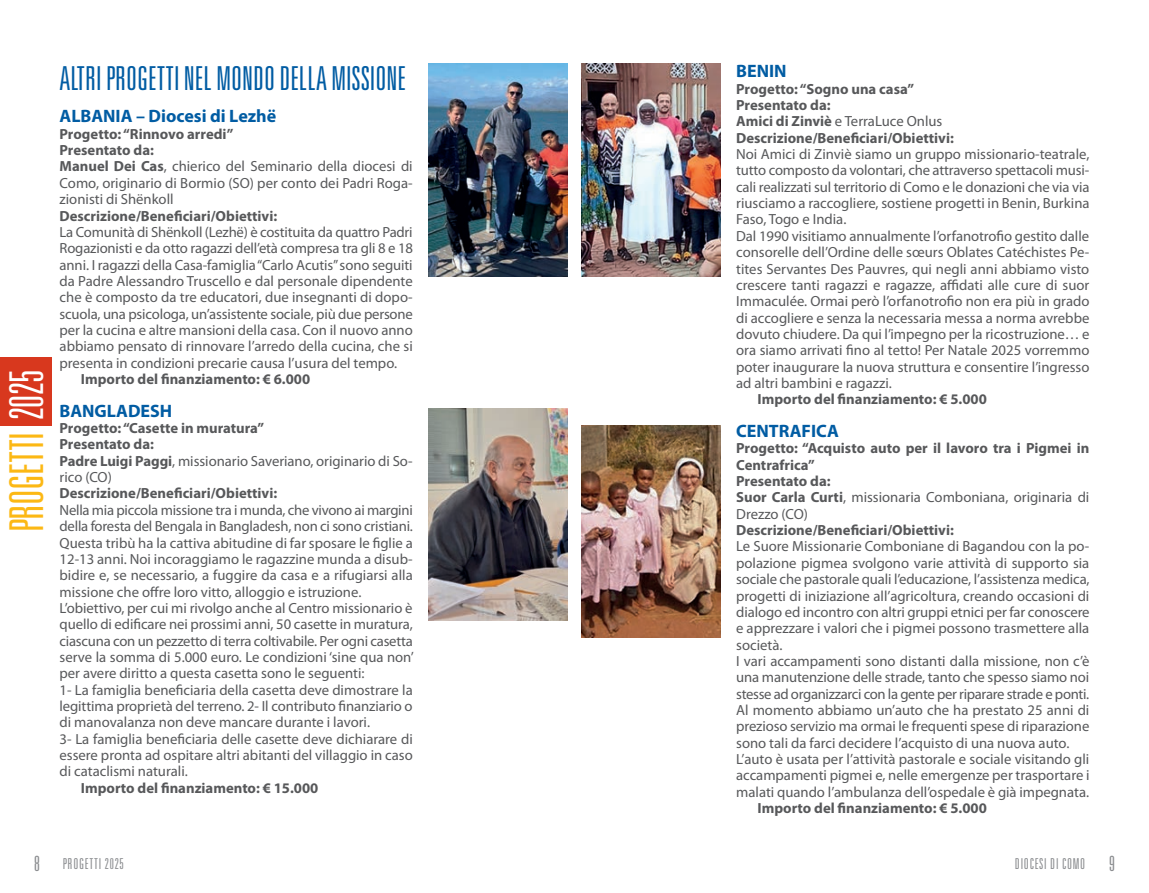
<style>
.page{position:relative;width:1149px;height:893px;background:#fff}
.page>*{position:absolute;margin:0;border:0;box-sizing:border-box;transform-origin:0 0}
._2021{font:300 ultra-condensed 46.65px "Univers LT";letter-spacing:-.01em;color:#fcb814}
.Stato_2024{font:300 ultra-condensed 33px "Univers LT";color:#015ca3}
.Titoletto_12{font:700 18px "Myriad Pro";color:#015ca3}
.t1{font:300 ultra-condensed 15px "Univers LT";letter-spacing:.05em;color:#8a8c8f}
.Testo_Myriad_Progett{font:14.7px/16.4px "Myriad Pro";color:#57585a;text-align:justify}
.Testi_progetto_BOLD{font:700 14.7px/16.4px "Myriad Pro";color:#57585a}
.Importo_progetto{font:700 14.7px "Myriad Pro";color:#57585a}
.Testo_Myriad_Progett-2{font:700 14.7px "Myriad Pro";color:#57585a}
.s1{color:#fff}
.s2{font-weight:700}
.s3{font-size:21px}
</style>
<div class="page">
<img style="left:581px;top:64px;width:138px;height:212px">
<img style="left:581px;top:425px;width:138px;height:213px">
<img style="left:429px;top:64px;width:138px;height:212px">
<img style="left:429px;top:408px;width:138px;height:213px">
<div style="left:0;top:357px;width:51px;height:68px;background:#d8381e"></div>
<p class="_2021" style="left:0;top:532px;width:164px;rotate:-90deg">PROGETTI <span class="s1">2025</span></p>
<p class="Stato_2024" style="left:60px;top:60px;width:348px">ALTRI PROGETTI NEL MONDO DELLA MISSIONE</p>
<p class="Titoletto_12" style="left:60px;top:105px;width:218px">ALBANIA – Diocesi di Lezhë</p>
<p class="Testi_progetto_BOLD" style="left:60px;top:125px;width:175px">Progetto: “Rinnovo arredi”</p>
<p class="Testi_progetto_BOLD" style="left:60px;top:141px;width:96px">Presentato da:</p>
<p class="Testo_Myriad_Progett" style="left:60px;top:158px;width:354px"><span class="s2">Manuel Dei Cas</span>, chierico del Seminario della diocesi di Como, originario di Bormio (SO) per conto dei Padri Roga&shy;zionisti di Shënkoll</p>
<p class="Testi_progetto_BOLD" style="left:60px;top:207px;width:219px">Descrizione/Beneficiari/Obiettivi:</p>
<p class="Testo_Myriad_Progett" style="left:60px;top:224px;width:355px">La Comunità di Shënkoll (Lezhë) è costituita da quattro Padri Rogazionisti e da otto ragazzi dell’età compresa tra gli 8 e 18 anni. I ragazzi della Casa-famiglia “Carlo Acutis” sono seguiti da Padre Alessandro Truscello e dal personale dipendente che è composto da tre educatori, due insegnanti di dopo&shy;scuola, una psicologa, un’assistente sociale, più due persone per la cucina e altre mansioni della casa. Con il nuovo anno abbiamo pensato di rinnovare l’arredo della cucina, che si presenta in condizioni precarie causa l’usura del tempo.</p>
<p class="Importo_progetto" style="left:81px;top:369px;width:231px">Importo del finanziamento: € 6.000</p>
<p class="Titoletto_12" style="left:60px;top:399px;width:114px">BANGLADESH</p>
<p class="Testi_progetto_BOLD" style="left:60px;top:419px;width:206px">Progetto: “Casette in muratura”</p>
<p class="Testi_progetto_BOLD" style="left:60px;top:436px;width:96px">Presentato da:</p>
<p class="Testo_Myriad_Progett" style="left:60px;top:452px;width:354px"><span class="s2">Padre Luigi Paggi</span>, missionario Saveriano, originario di So&shy;rico (CO)</p>
<p class="Testi_progetto_BOLD" style="left:60px;top:485px;width:219px">Descrizione/Beneficiari/Obiettivi:</p>
<p class="Testo_Myriad_Progett" style="left:60px;top:501px;width:355px">Nella mia piccola missione tra i munda, che vivono ai margini della foresta del Bengala in Bangladesh, non ci sono cristiani.</p>
<p class="Testo_Myriad_Progett" style="left:60px;top:534px;width:354px">Questa tribù ha la cattiva abitudine di far sposare le figlie a 12-13 anni. Noi incoraggiamo le ragazzine munda a disub&shy;bidire e, se necessario, a fuggire da casa e a rifugiarsi alla missione che offre loro vitto, alloggio e istruzione.</p>
<p class="Testo_Myriad_Progett" style="left:60px;top:600px;width:356px">L’obiettivo, per cui mi rivolgo anche al Centro missionario è quello di edificare nei prossimi anni, 50 casette in muratura, ciascuna con un pezzetto di terra coltivabile. Per ogni casetta serve la somma di 5.000 euro. Le condizioni ‘sine qua non’ per avere diritto a questa casetta sono le seguenti:</p>
<p class="Testo_Myriad_Progett" style="left:60px;top:681px;width:354px">1- La famiglia beneficiaria della casetta deve dimostrare la legittima proprietà del terreno. 2- Il contributo finanziario o di manovalanza non deve mancare durante i lavori.</p>
<p class="Testo_Myriad_Progett" style="left:60px;top:730px;width:354px">3- La famiglia beneficiaria delle casette deve dichiarare di essere pronta ad ospitare altri abitanti del villaggio in caso di cataclismi naturali.</p>
<p class="Importo_progetto" style="left:81px;top:778px;width:239px">Importo del finanziamento: € 15.000</p>
<p class="Titoletto_12" style="left:736px;top:59px;width:52px">BENIN</p>
<p class="Testi_progetto_BOLD" style="left:736px;top:80px;width:179px">Progetto: “Sogno una casa”</p>
<p class="Testi_progetto_BOLD" style="left:736px;top:96px;width:96px">Presentato da:</p>
<p class="Testo_Myriad_Progett" style="left:736px;top:113px;width:208px"><span class="s2">Amici di Zinviè</span> e TerraLuce Onlus</p>
<p class="Testo_Myriad_Progett-2" style="left:736px;top:128px;width:219px">Descrizione/Beneficiari/Obiettivi:</p>
<p class="Testo_Myriad_Progett" style="left:736px;top:146px;width:355px">Noi Amici di Zinviè siamo un gruppo missionario-teatrale, tutto composto da volontari, che attraverso spettacoli musi&shy;cali realizzati sul territorio di Como e le donazioni che via via riusciamo a raccogliere, sostiene progetti in Benin, Burkina Faso, Togo e India.</p>
<p class="Testo_Myriad_Progett" style="left:736px;top:227px;width:355px">Dal 1990 visitiamo annualmente l’orfanotrofio gestito dalle consorelle dell’Ordine delle sœurs Oblates Catéchistes Pe&shy;tites Servantes Des Pauvres, qui negli anni abbiamo visto crescere tanti ragazzi e ragazze, affidati alle cure di suor Immaculée. Ormai però l’orfanotrofio non era più in grado di accogliere e senza la necessaria messa a norma avrebbe dovuto chiudere. Da qui l’impegno per la ricostruzione… e ora siamo arrivati fino al tetto! Per Natale 2025 vorremmo poter inaugurare la nuova struttura e consentire l’ingresso ad altri bambini e ragazzi.</p>
<p class="Importo_progetto" style="left:757px;top:390px;width:231px">Importo del finanziamento: € 5.000</p>
<p class="Titoletto_12" style="left:736px;top:419px;width:104px">CENTRAFICA</p>
<p class="Testi_progetto_BOLD" style="left:736px;top:440px;width:354px">Progetto: “Acquisto auto per il lavoro tra i Pigmei in<br>Centrafrica”</p>
<p class="Testi_progetto_BOLD" style="left:736px;top:472px;width:96px">Presentato da:</p>
<p class="Testo_Myriad_Progett" style="left:736px;top:489px;width:354px"><span class="s2">Suor Carla Curti</span>, missionaria Comboniana, originaria di<br>Drezzo (CO)</p>
<p class="Testi_progetto_BOLD" style="left:736px;top:521px;width:219px">Descrizione/Beneficiari/Obiettivi:</p>
<p class="Testo_Myriad_Progett" style="left:736px;top:538px;width:355px">Le Suore Missionarie Comboniane di Bagandou con la po&shy;polazione pigmea svolgono varie attività di supporto sia sociale che pastorale quali l’educazione, l’assistenza medica, progetti di iniziazione all’agricoltura, creando occasioni di dialogo ed incontro con altri gruppi etnici per far conoscere e apprezzare i valori che i pigmei possono trasmettere alla società.</p>
<p class="Testo_Myriad_Progett" style="left:736px;top:653px;width:354px">I vari accampamenti sono distanti dalla missione, non c’è una manutenzione delle strade, tanto che spesso siamo noi stesse ad organizzarci con la gente per riparare strade e ponti.</p>
<p class="Testo_Myriad_Progett" style="left:736px;top:702px;width:354px">Al momento abbiamo un’auto che ha prestato 25 anni di prezioso servizio ma ormai le frequenti spese di riparazione sono tali da farci decidere l’acquisto di una nuova auto.</p>
<p class="Testo_Myriad_Progett" style="left:736px;top:751px;width:355px">L’auto è usata per l’attività pastorale e sociale visitando gli accampamenti pigmei e, nelle emergenze per trasportare i malati quando l’ambulanza dell’ospedale è già impegnata.</p>
<p class="Importo_progetto" style="left:757px;top:798px;width:231px">Importo del finanziamento: € 5.000</p>
<p class="t1" style="left:34px;top:855px;width:91px"><span class="s3">8</span> PROGETTI 2025</p>
<p class="t1" style="left:1014px;top:855px;width:101px">DIOCESI DI COMO <span class="s3">9</span></p>
</div>
